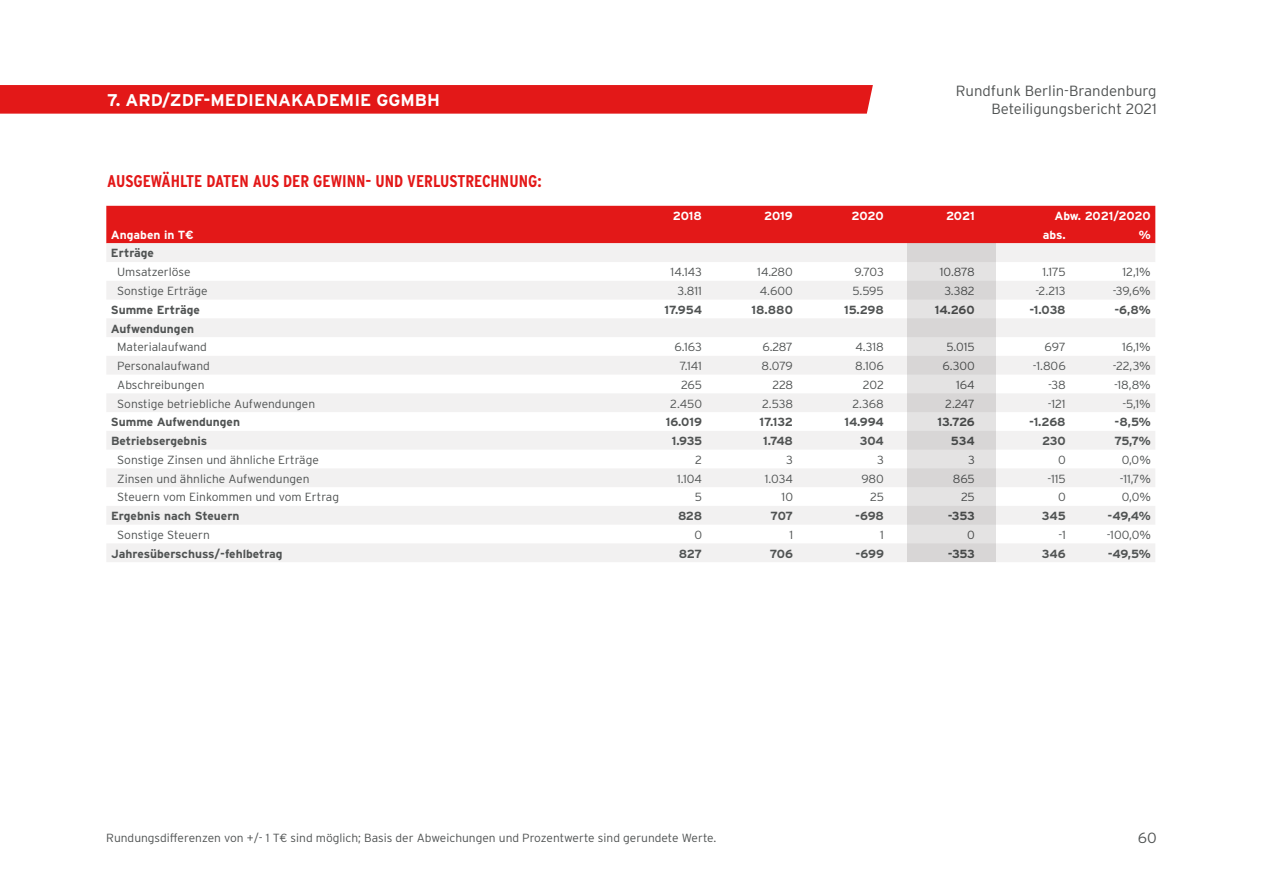
<style>
.page{position:relative;width:1263px;height:893px;background:#fff}
.page>*{position:absolute;margin:0;border:0;box-sizing:border-box;transform-origin:0 0}
.t1{font:700 17.25px "rbb V2 Interstate Condensed";color:#e31818}
.t2{font:700 17.25px "rbb V2 Interstate";color:#fff}
.t3{font:300 15px/18px "rbb V2 Interstate";color:#4f5252;text-align:right}
.t4{font:300 12px "rbb V2 Interstate";color:#4f5252}
.t5{font:700 12px "rbb V2 Interstate";color:#505353}
.t6{font:700 12px "rbb V2 Interstate";letter-spacing:-.01em;color:#fff}
</style>
<div class="page">
<div style="left:0;top:85px;width:873px;height:29px;background:#e31818"></div>
<div style="left:106px;top:206px;width:1049px;height:37px;background:#e31818"></div>
<svg style="left:106px;top:243px;width:1049px;height:319px;fill:#f2f1f1"></svg>
<div style="left:907px;top:243px;width:89px;height:319px;background:linear-gradient(to right,#dedcdc,#dedcdc)"></div>
<h1 class="t2" style="left:107px;top:88px;width:334px">7. ARD/ZDF-MEDIENAKADEMIE GGMBH</h1>
<h1 class="t1" style="left:107px;top:168px;width:436px">AUSGEWÄHLTE DATEN AUS DER GEWINN- UND VERLUSTRECHNUNG:</h1>
<p class="t3" style="left:956px;top:80px;width:202px">Rundfunk Berlin-Brandenburg<br>Beteiligungsbericht 2021</p>
<p class="t6" style="left:673px;top:207px;width:31px">2018</p>
<p class="t6" style="left:764px;top:207px;width:30px">2019</p>
<p class="t6" style="left:851px;top:207px;width:34px">2020</p>
<p class="t6" style="left:946px;top:207px;width:30px">2021</p>
<p class="t6" style="left:1054px;top:207px;width:98px">Abw. 2021/2020</p>
<p class="t6" style="left:111px;top:226px;width:84px">Angaben in T€</p>
<p class="t6" style="left:1043px;top:226px;width:24px">abs.</p>
<p class="t6" style="left:1139px;top:226px;width:13px">%</p>
<p class="t5" style="left:111px;top:244px;width:45px">Erträge</p>
<p class="t4" style="left:117px;top:263px;width:75px">Umsatzerlöse</p>
<p class="t4" style="left:671px;top:263px;width:33px">14.143</p>
<p class="t4" style="left:757px;top:263px;width:37px">14.280</p>
<p class="t4" style="left:854px;top:263px;width:31px">9.703</p>
<p class="t4" style="left:940px;top:263px;width:36px">10.878</p>
<p class="t4" style="left:1042px;top:263px;width:25px">1.175</p>
<p class="t4" style="left:1122px;top:263px;width:30px">12,1%</p>
<p class="t4" style="left:117px;top:282px;width:92px">Sonstige Erträge</p>
<p class="t4" style="left:677px;top:282px;width:26px">3.811</p>
<p class="t4" style="left:760px;top:282px;width:34px">4.600</p>
<p class="t4" style="left:852px;top:282px;width:33px">5.595</p>
<p class="t4" style="left:944px;top:282px;width:32px">3.382</p>
<p class="t4" style="left:1035px;top:282px;width:32px">-2.213</p>
<p class="t4" style="left:1113px;top:282px;width:40px">-39,6%</p>
<p class="t5" style="left:111px;top:301px;width:91px">Summe Erträge</p>
<p class="t5" style="left:665px;top:301px;width:39px">17.954</p>
<p class="t5" style="left:751px;top:301px;width:43px">18.880</p>
<p class="t5" style="left:844px;top:301px;width:41px">15.298</p>
<p class="t5" style="left:935px;top:301px;width:42px">14.260</p>
<p class="t5" style="left:1029px;top:301px;width:38px">-1.038</p>
<p class="t5" style="left:1114px;top:301px;width:38px">-6,8%</p>
<p class="t5" style="left:111px;top:320px;width:85px">Aufwendungen</p>
<p class="t4" style="left:117px;top:338px;width:91px">Materialaufwand</p>
<p class="t4" style="left:674px;top:338px;width:29px">6.163</p>
<p class="t4" style="left:762px;top:338px;width:32px">6.287</p>
<p class="t4" style="left:855px;top:338px;width:30px">4.318</p>
<p class="t4" style="left:946px;top:338px;width:30px">5.015</p>
<p class="t4" style="left:1045px;top:338px;width:23px">697</p>
<p class="t4" style="left:1122px;top:338px;width:30px">16,1%</p>
<p class="t4" style="left:117px;top:357px;width:94px">Personalaufwand</p>
<p class="t4" style="left:680px;top:357px;width:24px">7.141</p>
<p class="t4" style="left:761px;top:357px;width:33px">8.079</p>
<p class="t4" style="left:855px;top:357px;width:30px">8.106</p>
<p class="t4" style="left:942px;top:357px;width:34px">6.300</p>
<p class="t4" style="left:1033px;top:357px;width:34px">-1.806</p>
<p class="t4" style="left:1113px;top:357px;width:39px">-22,3%</p>
<p class="t4" style="left:117px;top:376px;width:89px">Abschreibungen</p>
<p class="t4" style="left:681px;top:376px;width:22px">265</p>
<p class="t4" style="left:772px;top:376px;width:22px">228</p>
<p class="t4" style="left:863px;top:376px;width:22px">202</p>
<p class="t4" style="left:956px;top:376px;width:20px">164</p>
<p class="t4" style="left:1048px;top:376px;width:19px">-38</p>
<p class="t4" style="left:1114px;top:376px;width:38px">-18,8%</p>
<p class="t4" style="left:117px;top:395px;width:200px">Sonstige betriebliche Aufwendungen</p>
<p class="t4" style="left:670px;top:395px;width:33px">2.450</p>
<p class="t4" style="left:762px;top:395px;width:32px">2.538</p>
<p class="t4" style="left:852px;top:395px;width:33px">2.368</p>
<p class="t4" style="left:945px;top:395px;width:31px">2.247</p>
<p class="t4" style="left:1048px;top:395px;width:19px">-121</p>
<p class="t4" style="left:1122px;top:395px;width:30px">-5,1%</p>
<p class="t5" style="left:111px;top:413px;width:131px">Summe Aufwendungen</p>
<p class="t5" style="left:666px;top:413px;width:38px">16.019</p>
<p class="t5" style="left:759px;top:413px;width:35px">17.132</p>
<p class="t5" style="left:844px;top:413px;width:41px">14.994</p>
<p class="t5" style="left:937px;top:413px;width:39px">13.726</p>
<p class="t5" style="left:1029px;top:413px;width:38px">-1.268</p>
<p class="t5" style="left:1114px;top:413px;width:38px">-8,5%</p>
<p class="t5" style="left:111px;top:432px;width:98px">Betriebsergebnis</p>
<p class="t5" style="left:672px;top:432px;width:32px">1.935</p>
<p class="t5" style="left:763px;top:432px;width:31px">1.748</p>
<p class="t5" style="left:860px;top:432px;width:26px">304</p>
<p class="t5" style="left:951px;top:432px;width:25px">534</p>
<p class="t5" style="left:1042px;top:432px;width:25px">230</p>
<p class="t5" style="left:1114px;top:432px;width:38px">75,7%</p>
<p class="t4" style="left:117px;top:451px;width:203px">Sonstige Zinsen und ähnliche Erträge</p>
<p class="t4" style="left:695px;top:451px;width:8px">2</p>
<p class="t4" style="left:786px;top:451px;width:8px">3</p>
<p class="t4" style="left:877px;top:451px;width:8px">3</p>
<p class="t4" style="left:968px;top:451px;width:8px">3</p>
<p class="t4" style="left:1058px;top:451px;width:9px">0</p>
<p class="t4" style="left:1122px;top:451px;width:31px">0,0%</p>
<p class="t4" style="left:117px;top:470px;width:194px">Zinsen und ähnliche Aufwendungen</p>
<p class="t4" style="left:677px;top:470px;width:27px">1.104</p>
<p class="t4" style="left:765px;top:470px;width:30px">1.034</p>
<p class="t4" style="left:861px;top:470px;width:24px">980</p>
<p class="t4" style="left:953px;top:470px;width:24px">865</p>
<p class="t4" style="left:1047px;top:470px;width:20px">-115</p>
<p class="t4" style="left:1120px;top:470px;width:33px">-11,7%</p>
<p class="t4" style="left:117px;top:489px;width:223px">Steuern vom Einkommen und vom Ertrag</p>
<p class="t4" style="left:695px;top:489px;width:9px">5</p>
<p class="t4" style="left:782px;top:489px;width:13px">10</p>
<p class="t4" style="left:870px;top:489px;width:15px">25</p>
<p class="t4" style="left:961px;top:489px;width:15px">25</p>
<p class="t4" style="left:1058px;top:489px;width:9px">0</p>
<p class="t4" style="left:1122px;top:489px;width:31px">0,0%</p>
<p class="t5" style="left:111px;top:507px;width:130px">Ergebnis nach Steuern</p>
<p class="t5" style="left:678px;top:507px;width:26px">828</p>
<p class="t5" style="left:771px;top:507px;width:24px">707</p>
<p class="t5" style="left:855px;top:507px;width:30px">-698</p>
<p class="t5" style="left:948px;top:507px;width:29px">-353</p>
<p class="t5" style="left:1042px;top:507px;width:25px">345</p>
<p class="t5" style="left:1107px;top:507px;width:45px">-49,4%</p>
<p class="t4" style="left:117px;top:526px;width:94px">Sonstige Steuern</p>
<p class="t4" style="left:694px;top:526px;width:9px">0</p>
<p class="t4" style="left:789px;top:526px;width:5px">1</p>
<p class="t4" style="left:880px;top:526px;width:5px">1</p>
<p class="t4" style="left:967px;top:526px;width:9px">0</p>
<p class="t4" style="left:1058px;top:526px;width:9px">-1</p>
<p class="t4" style="left:1107px;top:526px;width:46px">-100,0%</p>
<p class="t5" style="left:111px;top:545px;width:173px">Jahresüberschuss/-fehlbetrag</p>
<p class="t5" style="left:679px;top:545px;width:25px">827</p>
<p class="t5" style="left:770px;top:545px;width:25px">706</p>
<p class="t5" style="left:855px;top:545px;width:30px">-699</p>
<p class="t5" style="left:948px;top:545px;width:29px">-353</p>
<p class="t5" style="left:1042px;top:545px;width:26px">346</p>
<p class="t5" style="left:1108px;top:545px;width:45px">-49,5%</p>
<p class="t4" style="left:106px;top:829px;width:611px">Rundungsdifferenzen von +/- 1 T€ sind möglich; Basis der Abweichungen und Prozentwerte sind gerundete Werte.</p>
<p class="t3" style="left:1138px;top:828px;width:20px">60</p>
</div>
